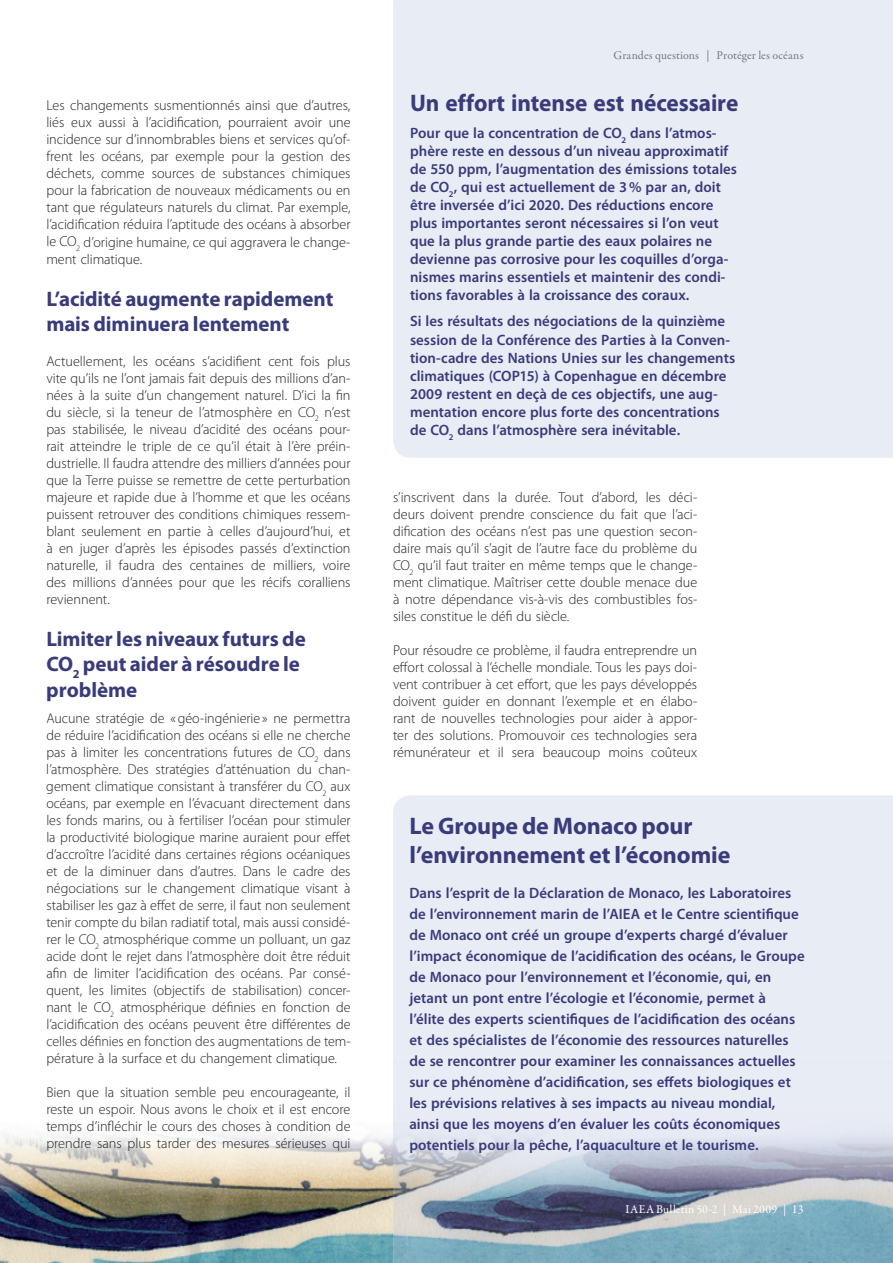
<style>
.page{position:relative;width:893px;height:1263px;background:#fff}
.page>*{position:absolute;margin:0;border:0;box-sizing:border-box;transform-origin:0 0}
.t1{font:700 24px/28.8px "Myriad Pro";letter-spacing:-.005em;color:#393b7a}
.t2{font:700 21px/25.2px "Myriad Pro";letter-spacing:-.005em;color:#393b7a}
.t3{font:600 15px/18px "Myriad Pro";color:#393b7a}
.t4{font:300 14.4px/17px "Myriad Pro";color:#231f20;text-align:justify}
.t5{font:12px "Garamond Premr Pro";letter-spacing:.01em;color:#75787f}
.t6{font:12px "Garamond Premr Pro";letter-spacing:.025em;color:#fff}
</style>
<div class="page">
<img style="left:0;top:1196px;width:393px;height:66px">
<img style="left:0;top:1134px;width:393px;height:62px">
<div style="left:393px;top:795px;width:499px;height:262px;background:#e8ecf5"></div>
<img style="left:393px;top:1196px;width:499px;height:66px">
<svg style="left:393px;top:1057px;width:499px;height:139px;background:#d4d8e3"></svg>
<div style="left:393px;top:0;width:499px;height:458px;background:#e8ecf5"></div>
<p class="t4" style="left:46px;top:98px;width:306px">Les changements susmentionnés ainsi que d’autres, liés eux aussi à l’acidification, pourraient avoir une incidence sur d’innombrables biens et services qu’of&shy;frent les océans, par exemple pour la gestion des déchets, comme sources de substances chimiques pour la fabrication de nouveaux médicaments ou en tant que régulateurs naturels du climat. Par exemple, l’acidification réduira l’aptitude des océans à absorber le CO<sub>2</sub> d’origine humaine, ce qui aggravera le change&shy;ment climatique.</p>
<h2 class="t2" style="left:46px;top:288px;width:288px">L’acidité augmente rapidement mais diminuera lentement</h2>
<p class="t4" style="left:46px;top:353px;width:306px">Actuellement, les océans s’acidifient cent fois plus vite qu’ils ne l’ont jamais fait depuis des millions d’an&shy;nées à la suite d’un changement naturel. D’ici la fin du siècle, si la teneur de l’atmosphère en CO<sub>2</sub> n’est pas stabilisée, le niveau d’acidité des océans pour&shy;rait atteindre le triple de ce qu’il était à l’ère préin&shy;dustrielle. Il faudra attendre des milliers d’années pour que la Terre puisse se remettre de cette perturbation majeure et rapide due à l’homme et que les océans puissent retrouver des conditions chimiques ressem&shy;blant seulement en partie à celles d’aujourd’hui, et à en juger d’après les épisodes passés d’extinction naturelle, il faudra des centaines de milliers, voire des millions d’années pour que les récifs coralliens reviennent.</p>
<h2 class="t2" style="left:46px;top:628px;width:261px">Limiter les niveaux futurs de<br>CO<sub>2</sub> peut aider à résoudre le problème</h2>
<p class="t4" style="left:46px;top:710px;width:306px">Aucune stratégie de « géo-ingénierie » ne permettra de réduire l’acidification des océans si elle ne cherche pas à limiter les concentrations futures de CO<sub>2</sub> dans l’atmosphère. Des stratégies d’atténuation du chan&shy;gement climatique consistant à transférer du CO<sub>2</sub> aux océans, par exemple en l’évacuant directement dans les fonds marins, ou à fertiliser l’océan pour stimuler la productivité biologique marine auraient pour effet d’accroître l’acidité dans certaines régions océaniques et de la diminuer dans d’autres. Dans le cadre des négociations sur le changement climatique visant à stabiliser les gaz à effet de serre, il faut non seulement tenir compte du bilan radiatif total, mais aussi considé&shy;rer le CO<sub>2</sub> atmosphérique comme un polluant, un gaz acide dont le rejet dans l’atmosphère doit être réduit afin de limiter l’acidification des océans. Par consé&shy;quent, les limites (objectifs de stabilisation) concer&shy;nant le CO<sub>2</sub> atmosphérique définies en fonction de l’acidification des océans peuvent être différentes de celles définies en fonction des augmentations de tem&shy;pérature à la surface et du changement climatique.</p>
<p class="t4" style="left:46px;top:1085px;width:306px">Bien que la situation semble peu encourageante, il reste un espoir. Nous avons le choix et il est encore temps d’infléchir le cours des choses à condition de prendre sans plus tarder des mesures sérieuses qui</p>
<p class="t5" style="left:613px;top:51px;width:191px">Grandes questions | Protéger les océans</p>
<h1 class="t1" style="left:410px;top:91px;width:330px">Un effort intense est nécessaire</h1>
<p class="t3" style="left:410px;top:125px;width:328px">Pour que la concentration de CO<sub>2</sub> dans l’atmos&shy;phère reste en dessous d’un niveau approximatif de 550 ppm, l’augmentation des émissions totales de CO<sub>2</sub>, qui est actuellement de 3 % par an, doit être inversée d’ici 2020. Des réductions encore plus importantes seront nécessaires si l’on veut que la plus grande partie des eaux polaires ne devienne pas corrosive pour les coquilles d’orga&shy;nismes marins essentiels et maintenir des condi&shy;tions favorables à la croissance des coraux.</p>
<p class="t3" style="left:410px;top:314px;width:327px">Si les résultats des négociations de la quinzième session de la Conférence des Parties à la Conven&shy;tion-cadre des Nations Unies sur les changements climatiques (COP15) à Copenhague en décembre 2009 restent en deçà de ces objectifs, une aug&shy;mentation encore plus forte des concentrations de CO<sub>2</sub> dans l’atmosphère sera inévitable.</p>
<p class="t4" style="left:393px;top:489px;width:306px">s’inscrivent dans la durée. Tout d’abord, les déci&shy;deurs doivent prendre conscience du fait que l’aci&shy;dification des océans n’est pas une question secon&shy;daire mais qu’il s’agit de l’autre face du problème du CO<sub>2</sub> qu’il faut traiter en même temps que le change&shy;ment climatique. Maîtriser cette double menace due à notre dépendance vis-à-vis des combustibles fos&shy;siles constitue le défi du siècle.</p>
<p class="t4" style="left:393px;top:642px;width:306px">Pour résoudre ce problème, il faudra entreprendre un effort colossal à l’échelle mondiale. Tous les pays doi&shy;vent contribuer à cet effort, que les pays développés doivent guider en donnant l’exemple et en élabo&shy;rant de nouvelles technologies pour aider à appor&shy;ter des solutions. Promouvoir ces technologies sera rémunérateur et il sera beaucoup moins coûteux</p>
<h1 class="t1" style="left:409px;top:813px;width:322px">Le Groupe de Monaco pour l’environnement et l’économie</h1>
<p class="t3" style="left:409px;top:883px;width:397px;line-height:21px">Dans l’esprit de la Déclaration de Monaco, les Laboratoires de l’environnement marin de l’AIEA et le Centre scientifique de Monaco ont créé un groupe d’experts chargé d’évaluer l’impact économique de l’acidification des océans, le Groupe de Monaco pour l’environnement et l’économie, qui, en jetant un pont entre l’écologie et l’économie, permet à l’élite des experts scientifiques de l’acidification des océans et des spécialistes de l’économie des ressources naturelles de se rencontrer pour examiner les connaissances actuelles sur ce phénomène d’acidification, ses effets biologiques et les prévisions relatives à ses impacts au niveau mondial, ainsi que les moyens d’en évaluer les coûts économiques potentiels pour la pêche, l’aquaculture et le tourisme.</p>
<p class="t6" style="left:625px;top:1204px;width:180px">IAEA Bulletin 50-2 | Mai 2009 | 13</p>
</div>
